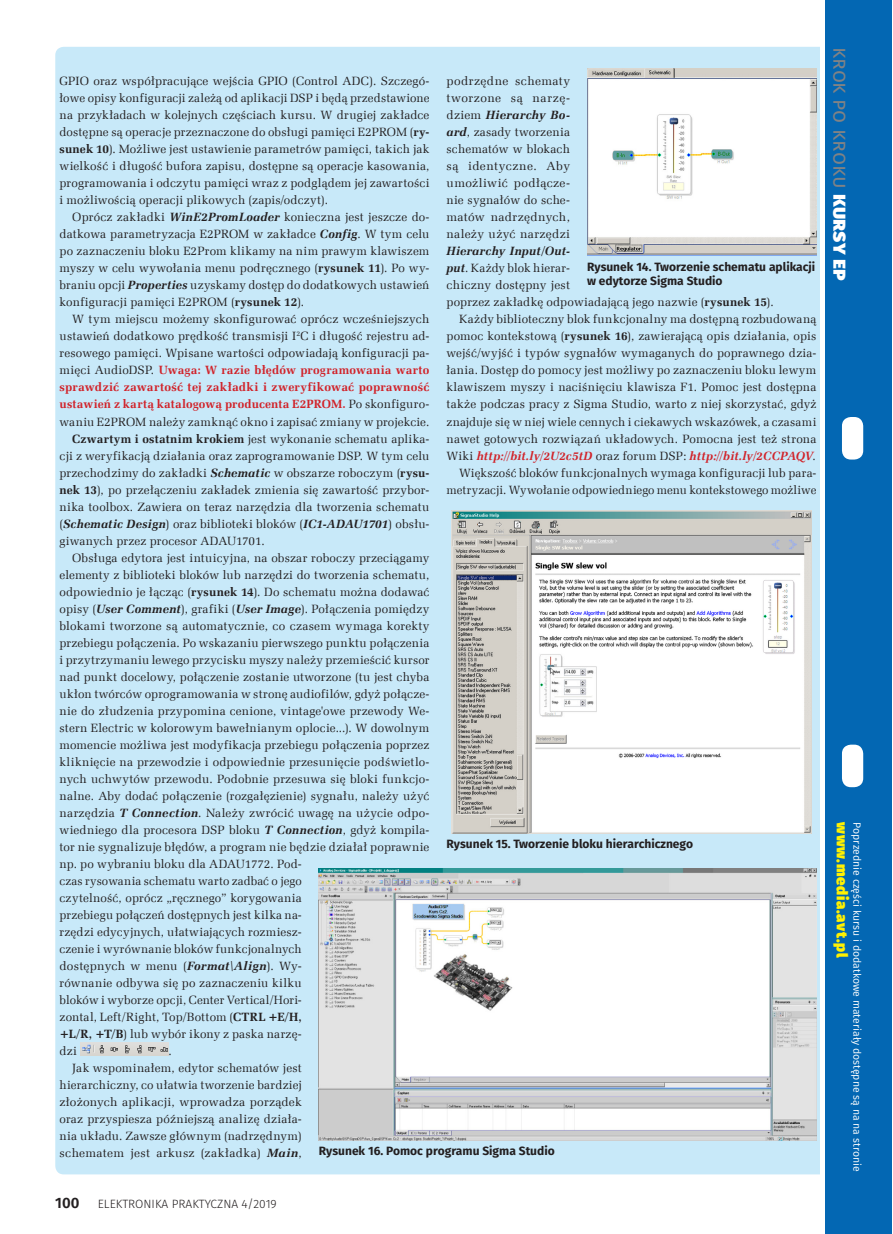
<style>
.page{position:relative;width:893px;height:1234px;background:#fff}
.page>*{position:absolute;margin:0;border:0;box-sizing:border-box;transform-origin:0 0}
.t1{font:21px "Fira Sans";letter-spacing:-.005em;color:#808285}
.t2{font:900 15px "Fira Sans";letter-spacing:.05em;color:#fff101}
._1_Body{font:12px/17px "Zapf Ellipt EU";letter-spacing:.015em;color:#231f20;text-align:justify}
._4_Podpis{font:700 12px/14.4px "Fira Sans";color:#231f20}
.t3{font:300 12px "Fira Sans";color:#231f20}
.t4{font:10.5px "Fira Sans";color:#fff}
.s1{font-weight:700}
.s2{font-weight:700;font-style:italic}
.s3{font-weight:700;color:#d1232a}
.s4{font-weight:700;font-style:italic;color:#d1232a}
.s5{font-weight:600;font-size:15px}
.s6{font-weight:800;color:#fff}
</style>
<div class="page">
<div style="left:55px;top:47px;width:832px;height:1127px;background:#c8e9f9;border-radius:9px"></div>
<div style="left:824px;top:0;width:68px;height:1233px;background:#0367b3"></div>
<div style="left:842px;top:417px;width:21px;height:42px;background:#fff;border-radius:9px"></div>
<div style="left:842px;top:744px;width:21px;height:43px;background:#fff;border-radius:9px"></div>
<hr style="left:821px;top:0;width:4px;height:1233px;background:#fff">
<img style="left:80px;top:1042px;width:88px;height:12px">
<img style="left:452px;top:510px;width:359px;height:323px">
<img style="left:587px;top:68px;width:229px;height:187px">
<img style="left:319px;top:868px;width:497px;height:272px">
<p class="_1_Body" style="left:60px;top:73px;width:371px">GPIO oraz współpracujące wejścia GPIO (Control ADC). Szczegó&shy;łowe opisy konfiguracji zależą od aplikacji DSP i będą przedstawione na przykładach w kolejnych częściach kursu. W drugiej zakładce dostępne są operacje przeznaczone do obsługi pamięci E2PROM (<span class="s1">ry&shy;sunek 10</span>). Możliwe jest ustawienie parametrów pamięci, takich jak wielkość i długość bufora zapisu, dostępne są operacje kasowania, programowania i odczytu pamięci wraz z podglądem jej zawartości i możliwością operacji plikowych (zapis/odczyt).</p>
<p class="_1_Body" style="left:60px;top:209px;width:371px;text-indent:13px">Oprócz zakładki <span class="s2">WinE2PromLoader</span> konieczna jest jeszcze do&shy;datkowa parametryzacja E2PROM w zakładce <span class="s2">Config</span>. W tym celu po zaznaczeniu bloku E2Prom klikamy na nim prawym klawiszem myszy w celu wywołania menu podręcznego (<span class="s1">rysunek 11</span>). Po wy&shy;braniu opcji <span class="s2">Properties</span> uzyskamy dostęp do dodatkowych ustawień konfiguracji pamięci E2PROM (<span class="s1">rysunek 12</span>).</p>
<p class="_1_Body" style="left:60px;top:311px;width:371px;text-indent:13px">W tym miejscu możemy skonfigurować oprócz wcześniejszych ustawień dodatkowo prędkość transmisji I<sup>2</sup>C i długość rejestru ad&shy;resowego pamięci. Wpisane wartości odpowiadają konfiguracji pa&shy;mięci AudioDSP. <span class="s3">Uwaga: W razie błędów programowania warto sprawdzić zawartość tej zakładki i zweryfikować poprawność ustawień z kartą katalogową producenta E2PROM.</span> Po skonfiguro&shy;waniu E2PROM należy zamknąć okno i zapisać zmiany w projekcie.</p>
<p class="_1_Body" style="left:60px;top:430px;width:371px;text-indent:13px"><span class="s1">Czwartym i ostatnim krokiem</span> jest wykonanie schematu aplika&shy;cji z weryfikacją działania oraz zaprogramowanie DSP. W tym celu przechodzimy do zakładki <span class="s2">Schematic</span> w obszarze roboczym (<span class="s1">rysu&shy;nek 13</span>), po przełączeniu zakładek zmienia się zawartość przybor&shy;nika toolbox. Zawiera on teraz narzędzia dla tworzenia schematu (<span class="s2">Schematic Design</span>) oraz biblioteki bloków (<span class="s2">IC1-ADAU1701</span>) obsłu&shy;giwanych przez procesor ADAU1701.</p>
<p class="_1_Body" style="left:60px;top:549px;width:371px;text-align:left;text-indent:13px">Obsługa edytora jest intuicyjna, na obszar roboczy przeciągamy elementy z biblioteki bloków lub narzędzi do tworzenia schematu, odpowiednio je łącząc (<span class="s1">rysunek 14</span>). Do schematu można dodawać opisy (<span class="s2">User Comment</span>), grafiki (<span class="s2">User Image</span>). Połączenia pomiędzy blokami tworzone są automatycznie, co czasem wymaga korekty przebiegu połączenia. Po wskazaniu pierwszego punktu połączenia i przytrzymaniu lewego przycisku myszy należy przemieścić kursor nad punkt docelowy, połączenie zostanie utworzone (tu jest chyba ukłon twórców oprogramowania w stronę audiofilów, gdyż połącze&shy;nie do złudzenia przypomina cenione, vintage'owe przewody We&shy;stern Electric w kolorowym bawełnianym oplocie...). W dowolnym momencie możliwa jest modyfikacja przebiegu połączenia poprzez kliknięcie na przewodzie i odpowiednie przesunięcie podświetlo&shy;nych uchwytów przewodu. Podobnie przesuwa się bloki funkcjo&shy;nalne. Aby dodać połączenie (rozgałęzienie) sygnału, należy użyć narzędzia <span class="s2">T Connection</span>. Należy zwrócić uwagę na użycie odpo&shy;wiedniego dla procesora DSP bloku <span class="s2">T Connection</span>, gdyż kompila&shy;tor nie sygnalizuje błędów, a program nie będzie działał poprawnie np. po wybraniu bloku dla ADAU1772. Pod-<br>czas rysowania schematu warto zadbać o jego<br>czytelność, oprócz „ręcznego” korygowania<br>przebiegu połączeń dostępnych jest kilka na-<br>rzędzi edycyjnych, ułatwiających rozmiesz-<br>czenie i wyrównanie bloków funkcjonalnych<br>dostępnych w menu (<span class="s2">Format\Align</span>). Wy-<br>równanie odbywa się po zaznaczeniu kilku<br>bloków i wyborze opcji, Center Vertical/Hori-<br>zontal, Left/Right, Top/Bottom (<span class="s1">CTRL +E/H,<br>+L/R, +T/B</span>) lub wybór ikony z paska narzę-<br>dzi</p>
<p class="_1_Body" style="left:168px;top:1042px;width:5px">.</p>
<p class="_1_Body" style="left:60px;top:1059px;width:244px;text-indent:13px">Jak wspominałem, edytor schematów jest hierarchiczny, co ułatwia tworzenie bardziej złożonych aplikacji, wprowadza porządek oraz przyspiesza późniejszą analizę działa&shy;nia układu. Zawsze głównym (nadrzędnym) schematem jest arkusz (zakładka) <span class="s2">Main</span>,</p>
<p class="_1_Body" style="left:446px;top:73px;width:329px;text-align:left">podrzędne schematy<br>tworzone są narzę-<br>dziem <span class="s2">Hierarchy Bo-<br>ard</span>, zasady tworzenia<br>schematów w blokach<br>są identyczne. Aby<br>umożliwić podłącze-<br>nie sygnałów do sche-<br>matów nadrzędnych,<br>należy użyć narzędzi<br><span class="s2">Hierarchy Input/Out-<br>put</span>. Każdy blok hierar-<br>chiczny dostępny jest<br>poprzez zakładkę odpowiadającą jego nazwie (<span class="s1">rysunek 15</span>).</p>
<p class="_1_Body" style="left:446px;top:311px;width:371px;text-indent:13px">Każdy biblioteczny blok funkcjonalny ma dostępną rozbudowaną pomoc kontekstową (<span class="s1">rysunek 16</span>), zawierającą opis działania, opis wejść/wyjść i typów sygnałów wymaganych do poprawnego dzia&shy;łania. Dostęp do pomocy jest możliwy po zaznaczeniu bloku lewym klawiszem myszy i naciśnięciu klawisza F1. Pomoc jest dostępna także podczas pracy z Sigma Studio, warto z niej skorzystać, gdyż znajduje się w niej wiele cennych i ciekawych wskazówek, a czasami nawet gotowych rozwiązań układowych. Pomocna jest też strona Wiki <span class="s4">http://bit.ly/2U2c5tD</span> oraz forum DSP: <span class="s4">http://bit.ly/2CCPAQV</span>.</p>
<p class="_1_Body" style="left:446px;top:464px;width:371px;text-align:right">Większość bloków funkcjonalnych wymaga konfiguracji lub para&shy;metryzacji. Wywołanie odpowiedniego menu kontekstowego możliwe</p>
<p class="_4_Podpis" style="left:587px;top:258px;width:230px">Rysunek 14. Tworzenie schematu aplikacji w edytorze Sigma Studio</p>
<p class="_4_Podpis" style="left:446px;top:835px;width:248px">Rysunek 15. Tworzenie bloku hierarchicznego</p>
<p class="_4_Podpis" style="left:319px;top:1141px;width:237px">Rysunek 16. Pomoc programu Sigma Studio</p>
<p class="t3" style="left:55px;top:1195px;width:223px"><span class="s5">100</span> ELEKTRONIKA PRAKTYCZNA 4/2019</p>
<h1 class="t1" style="left:857px;top:47px;width:235px;rotate:90deg">Krok po kroku <span class="s6">Kursy EP</span></h1>
<p class="t2" style="left:856px;top:822px;width:137px;rotate:90deg">www.media.avt.pl</p>
<p class="t4" style="left:865px;top:822px;width:350px;rotate:90deg">Poprzednie części kursu i dodatkowe materiały dostępne są na na stronie</p>
</div>
